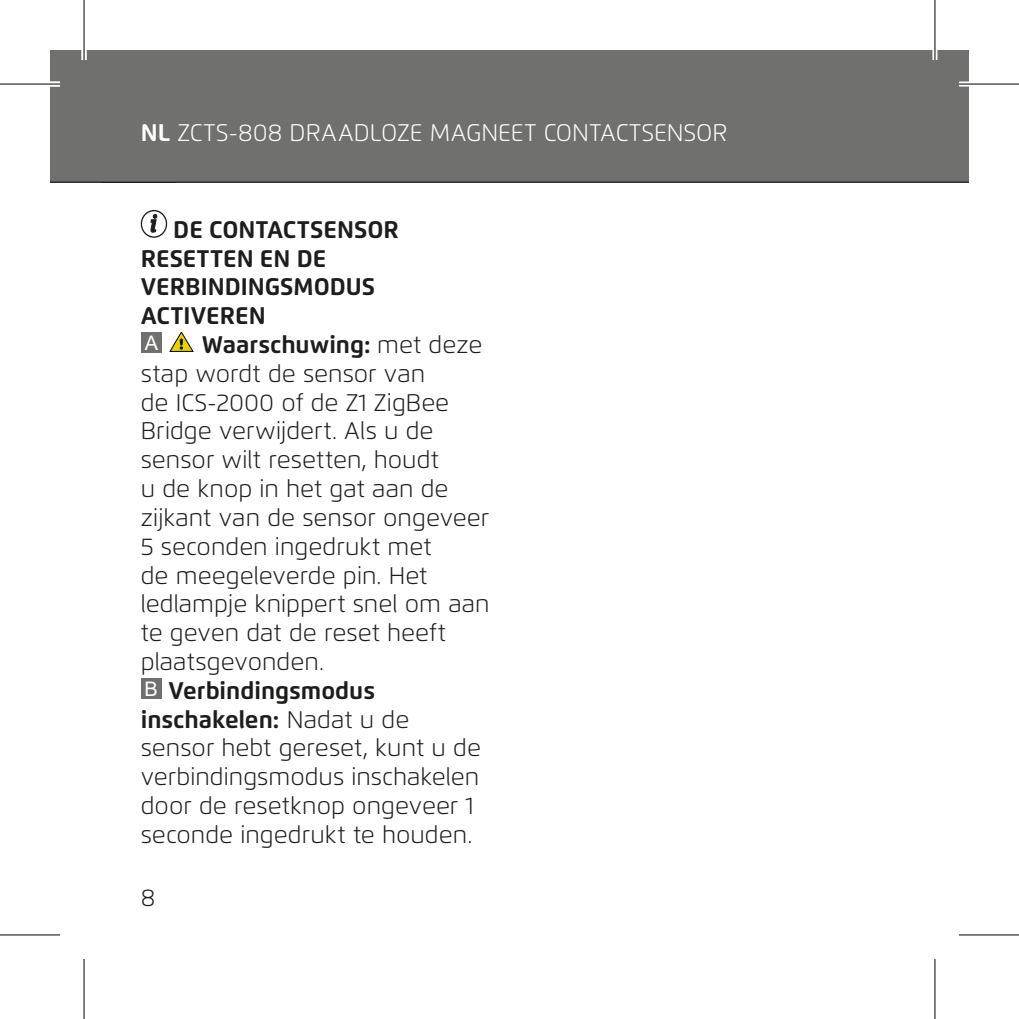
<style>
.page{position:relative;width:1019px;height:1019px;background:#fff}
.page>*{position:absolute;margin:0;border:0;box-sizing:border-box;transform-origin:0 0}
.t1{font:300 24px/28.8px "Flexo";color:#1d1d1b}
.t2{font:700 24px/28.8px "Flexo";color:#1d1d1b}
.t3{font:300 24px "Flexo";color:#fff}
.t4{font:700 24px "Flexo";color:#fff}
.t5{font:20px "Arial";color:#fff}
.s1{font-weight:700}
.s2{font-weight:300}
.s3{font-family:"Arial";font-weight:400;font-size:20px;color:#fff}
</style>
<div class="page">
<div style="left:50px;top:50px;width:918px;height:133px;background:#70706f"></div>
<div style="left:84px;top:84px;width:884px;height:99px;background:#70706f"></div>
<div style="left:141px;top:210px;width:26px;height:28px;border:1px solid #1d1d1b;border-radius:50%"></div>
<svg style="left:150px;top:214px;width:7px;height:19px"></svg>
<div style="left:141px;top:332px;width:20px;height:21px;background:#70706f"></div>
<svg style="left:170px;top:331px;width:24px;height:21px"></svg>
<div style="left:141px;top:678px;width:20px;height:20px;background:#70706f"></div>
<div style="left:101px;top:99px;width:74px;height:84px;background:#70706f"></div>
<hr style="left:0;top:82px;width:60px;height:4px;background:#fff">
<hr style="left:958px;top:82px;width:60px;height:4px;background:#fff">
<svg style="left:0;top:935px;width:60px;height:1px"></svg>
<svg style="left:959px;top:935px;width:59px;height:1px"></svg>
<hr style="left:82px;top:0;width:4px;height:60px;background:#fff">
<svg style="left:932px;top:0;width:5px;height:60px"></svg>
<svg style="left:935px;top:959px;width:1px;height:59px"></svg>
<hr style="left:0;top:83px;width:60px;height:2px;background:#000">
<hr style="left:958px;top:83px;width:60px;height:2px;background:#000">
<hr style="left:0;top:934px;width:60px;height:1px;background:#000">
<hr style="left:958px;top:934px;width:60px;height:1px;background:#000">
<hr style="left:83px;top:0;width:2px;height:60px;background:#000">
<hr style="left:83px;top:958px;width:2px;height:60px;background:#000">
<hr style="left:934px;top:0;width:1px;height:60px;background:#000">
<hr style="left:934px;top:958px;width:1px;height:60px;background:#000">
<p class="t3" style="left:141px;top:123px;width:588px"><span class="s1">EN</span> CTS-808 DRAADLOZE MAGNEET CONTACTSENSOR</p>
<p class="t4" style="left:141px;top:118px;width:49px">NL <span class="s2">Z</span></p>
<p class="t2" style="left:141px;top:217px;width:260px;text-indent:32px">DE CONTACTSENSOR<br>RESETTEN EN DE<br>VERBINDINGSMODUS<br>ACTIVEREN</p>
<p class="t5" style="left:145px;top:331px;width:15px">A</p>
<p class="t1" style="left:141px;top:332px;width:350px;text-indent:61px"><span class="s1">Waarschuwing:</span> met deze stap wordt de sensor van<br>de ICS-2000 of de Z1 ZigBee<br>Bridge verwijdert. Als u de sensor wilt resetten, houdt<br>u de knop in het gat aan de zijkant van de sensor ongeveer<br>5 seconden ingedrukt met<br>de meegeleverde pin. Het ledlampje knippert snel om aan te geven dat de reset heeft plaatsgevonden.<br><span class="s3">B</span> <span class="s1">Verbindingsmodus inschakelen:</span> Nadat u de<br>sensor hebt gereset, kunt u de verbindingsmodus inschakelen door de resetknop ongeveer 1 seconde ingedrukt te houden.</p>
<p class="t1" style="left:141px;top:885px;width:16px">8</p>
</div>
